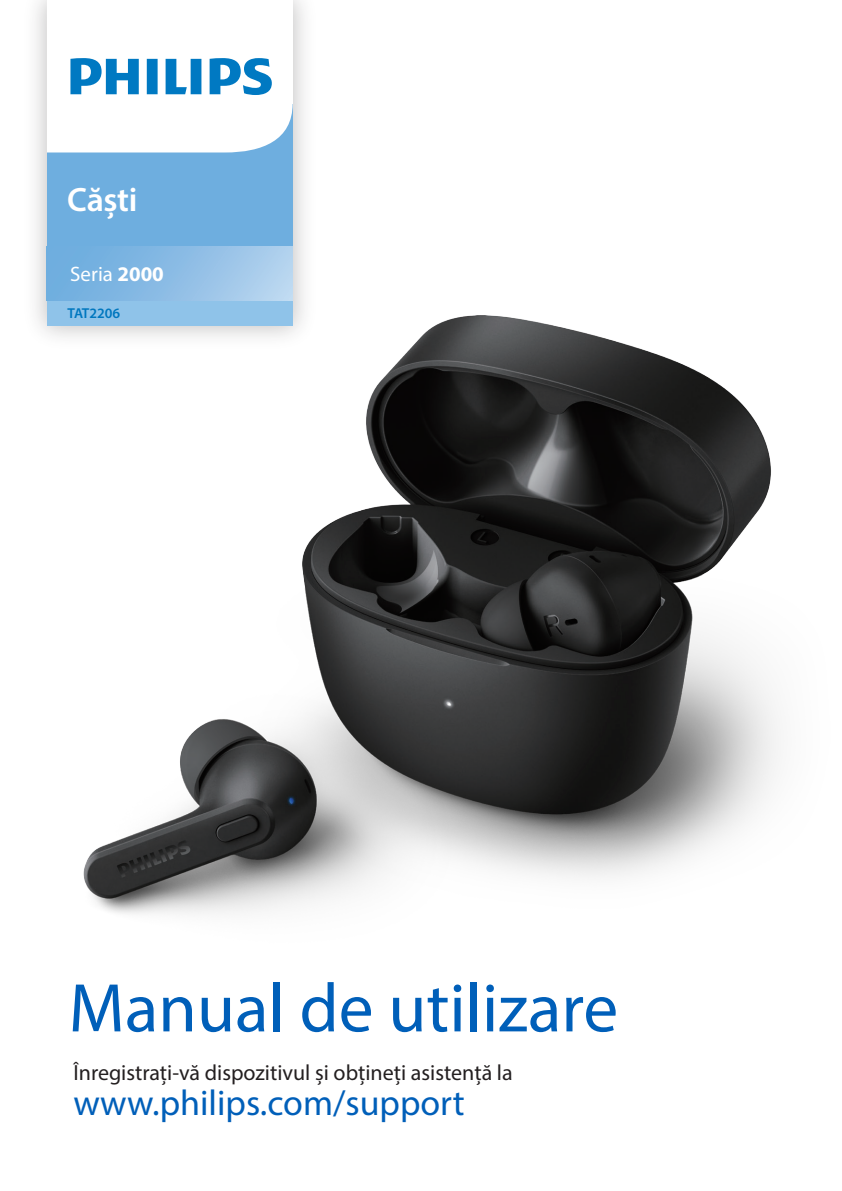
<style>
.page{position:relative;width:842px;height:1191px;background:#fff}
.page>*{position:absolute;margin:0;border:0;box-sizing:border-box;transform-origin:0 0}
.t1{font:69.4px "Myriad Pro";color:#005fb9}
.t2{font:36px "Myriad Pro";color:#005fb9}
.t3{font:600 33.8px "Myriad Pro";letter-spacing:-.01em;color:#fff}
.t4{font:22px "Myriad Pro";color:#231f20}
.t5{font:21px "Myriad Pro";color:#fff}
.t6{font:600 14.4px "Myriad Pro";color:#0077bf}
.s1{font-weight:700}
</style>
<div class="page">
<img style="left:83px;top:315px;width:696px;height:599px">
<img style="left:36px;top:0;width:289px;height:358px">
<div style="left:47px;top:300px;width:246px;height:26px;background:#8fc3e9"></div>
<div style="left:47px;top:104px;width:246px;height:142px;background:#6eaedf"></div>
<svg style="left:47px;top:1px;width:246px;height:151px"></svg>
<div style="left:47px;top:246px;width:246px;height:54px;background:linear-gradient(to right,#67a9dd,#b4d2ee)"></div>
<h3 class="t3" style="left:67px;top:178px;width:72px">Căști</h3>
<p class="t5" style="left:70px;top:261px;width:95px">Seria <span class="s1">2000</span></p>
<p class="t6" style="left:67px;top:304px;width:54px">TAT2206</p>
<h1 class="t1" style="left:69px;top:965px;width:551px">Manual de utilizare</h1>
<p class="t4" style="left:73px;top:1058px;width:441px">Înregistrați-vă dispozitivul și obțineți asistență la</p>
<h2 class="t2" style="left:73px;top:1081px;width:393px">www.philips.com/support</h2>
</div>
